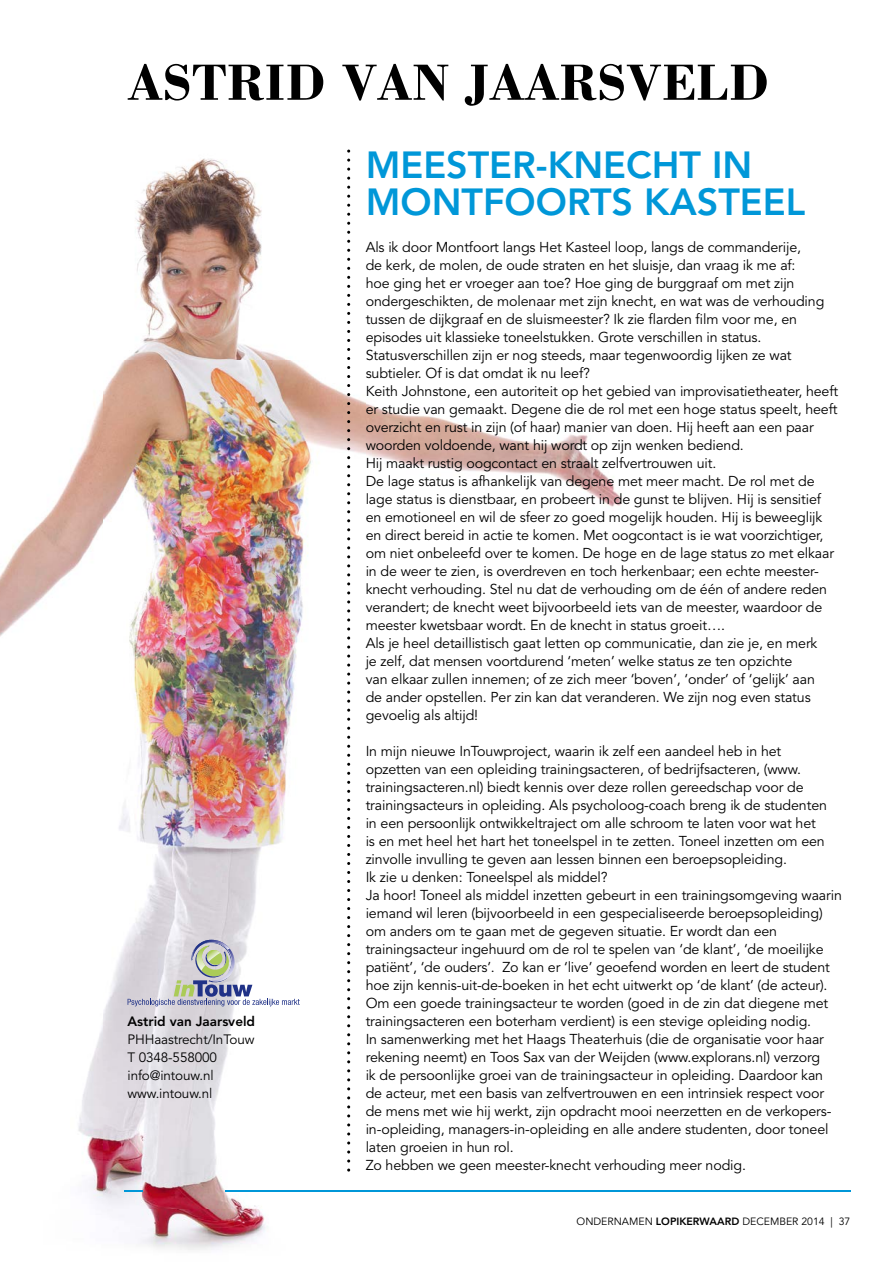
<style>
.page{position:relative;width:893px;height:1263px;background:#fff}
.page>*{position:absolute;margin:0;border:0;box-sizing:border-box;transform-origin:0 0}
.t1{font:700 52.5px "Bodoni LT";color:#000}
.t2{font:800 37.5px/37.5px "Avenir LT";color:#0097d8}
.t3{font:14.25px/18px "Avenir LT";letter-spacing:-.01em;color:#000}
.t4{font:13.5px/18px "Avenir LT";letter-spacing:-.01em;color:#000}
.t5{font:800 13.5px "Avenir LT";color:#000}
.t6{font:10.5px "Avenir LT";color:#000}
.s1{font-weight:800}
</style>
<div class="page">
<img style="left:0;top:149px;width:625px;height:1101px">
<svg style="left:347px;top:150px;width:3px;height:1021px"></svg>
<svg style="left:128px;top:940px;width:172px;height:66px"></svg>
<hr style="left:225px;top:1191px;width:625px;height:1px;background:#0097d8">
<svg style="left:125px;top:1191px;width:18px;height:1px"></svg>
<h1 class="t1" style="left:128px;top:50px;width:643px">ASTRID VAN JAARSVELD</h1>
<p class="t5" style="left:128px;top:1013px;width:129px">Astrid van Jaarsveld</p>
<p class="t4" style="left:128px;top:1031px;width:128px">PHHaastrecht/InTouw<br>T 0348-558000 info@intouw.nl www.intouw.nl</p>
<h2 class="t2" style="left:366px;top:146px;width:441px">MEESTER-KNECHT IN<br>MONTFOORTS KASTEEL</h2>
<p class="t3" style="left:366px;top:238px;width:474px">Als ik door Montfoort langs Het Kasteel loop, langs de commanderije,<br>de kerk, de molen, de oude straten en het sluisje, dan vraag ik me af:<br>hoe ging het er vroeger aan toe? Hoe ging de burggraaf om met zijn ondergeschikten, de molenaar met zijn knecht, en wat was de verhouding tussen de dijkgraaf en de sluismeester? Ik zie flarden film voor me, en episodes uit klassieke toneelstukken. Grote verschillen in status.<br>Statusverschillen zijn er nog steeds, maar tegenwoordig lijken ze wat subtieler. Of is dat omdat ik nu leef?<br>Keith Johnstone, een autoriteit op het gebied van improvisatietheater, heeft er studie van gemaakt. Degene die de rol met een hoge status speelt, heeft overzicht en rust in zijn (of haar) manier van doen. Hij heeft aan een paar woorden voldoende, want hij wordt op zijn wenken bediend.<br>Hij maakt rustig oogcontact en straalt zelfvertrouwen uit.<br>De lage status is afhankelijk van degene met meer macht. De rol met de lage status is dienstbaar, en probeert in de gunst te blijven. Hij is sensitief en emotioneel en wil de sfeer zo goed mogelijk houden. Hij is beweeglijk en direct bereid in actie te komen. Met oogcontact is ie wat voorzichtiger, om niet onbeleefd over te komen. De hoge en de lage status zo met elkaar in de weer te zien, is overdreven en toch herkenbaar; een echte meester&shy;knecht verhouding. Stel nu dat de verhouding om de één of andere reden verandert; de knecht weet bijvoorbeeld iets van de meester, waardoor de meester kwetsbaar wordt. En de knecht in status groeit….<br>Als je heel detaillistisch gaat letten op communicatie, dan zie je, en merk<br>je zelf, dat mensen voortdurend ‘meten’ welke status ze ten opzichte<br>van elkaar zullen innemen; of ze zich meer ‘boven’, ‘onder’ of ‘gelijk’ aan<br>de ander opstellen. Per zin kan dat veranderen. We zijn nog even status gevoelig als altijd!</p>
<p class="t3" style="left:366px;top:742px;width:478px">In mijn nieuwe InTouwproject, waarin ik zelf een aandeel heb in het<br>opzetten van een opleiding trainingsacteren, of bedrijfsacteren, (www. trainingsacteren.nl) biedt kennis over deze rollen gereedschap voor de trainingsacteurs in opleiding. Als psycholoog-coach breng ik de studenten<br>in een persoonlijk ontwikkeltraject om alle schroom te laten voor wat het<br>is en met heel het hart het toneelspel in te zetten. Toneel inzetten om een zinvolle invulling te geven aan lessen binnen een beroepsopleiding.<br>Ik zie u denken: Toneelspel als middel?<br>Ja hoor! Toneel als middel inzetten gebeurt in een trainingsomgeving waarin iemand wil leren (bijvoorbeeld in een gespecialiseerde beroepsopleiding) om anders om te gaan met de gegeven situatie. Er wordt dan een trainingsacteur ingehuurd om de rol te spelen van ‘de klant’, ‘de moeilijke patiënt’, ‘de ouders’. Zo kan er ‘live’ geoefend worden en leert de student hoe zijn kennis-uit-de-boeken in het echt uitwerkt op ‘de klant’ (de acteur).<br>Om een goede trainingsacteur te worden (goed in de zin dat diegene met trainingsacteren een boterham verdient) is een stevige opleiding nodig.<br>In samenwerking met het Haags Theaterhuis (die de organisatie voor haar rekening neemt) en Toos Sax van der Weijden (www.explorans.nl) verzorg<br>ik de persoonlijke groei van de trainingsacteur in opleiding. Daardoor kan de acteur, met een basis van zelfvertrouwen en een intrinsiek respect voor de mens met wie hij werkt, zijn opdracht mooi neerzetten en de verkopers&shy;in-opleiding, managers-in-opleiding en alle andere studenten, door toneel laten groeien in hun rol.<br>Zo hebben we geen meester-knecht verhouding meer nodig.</p>
<p class="t6" style="left:577px;top:1215px;width:275px">ONDERNAMEN <span class="s1">LOPIKERWAARD</span> DECEMBER 2014 | 37</p>
</div>
